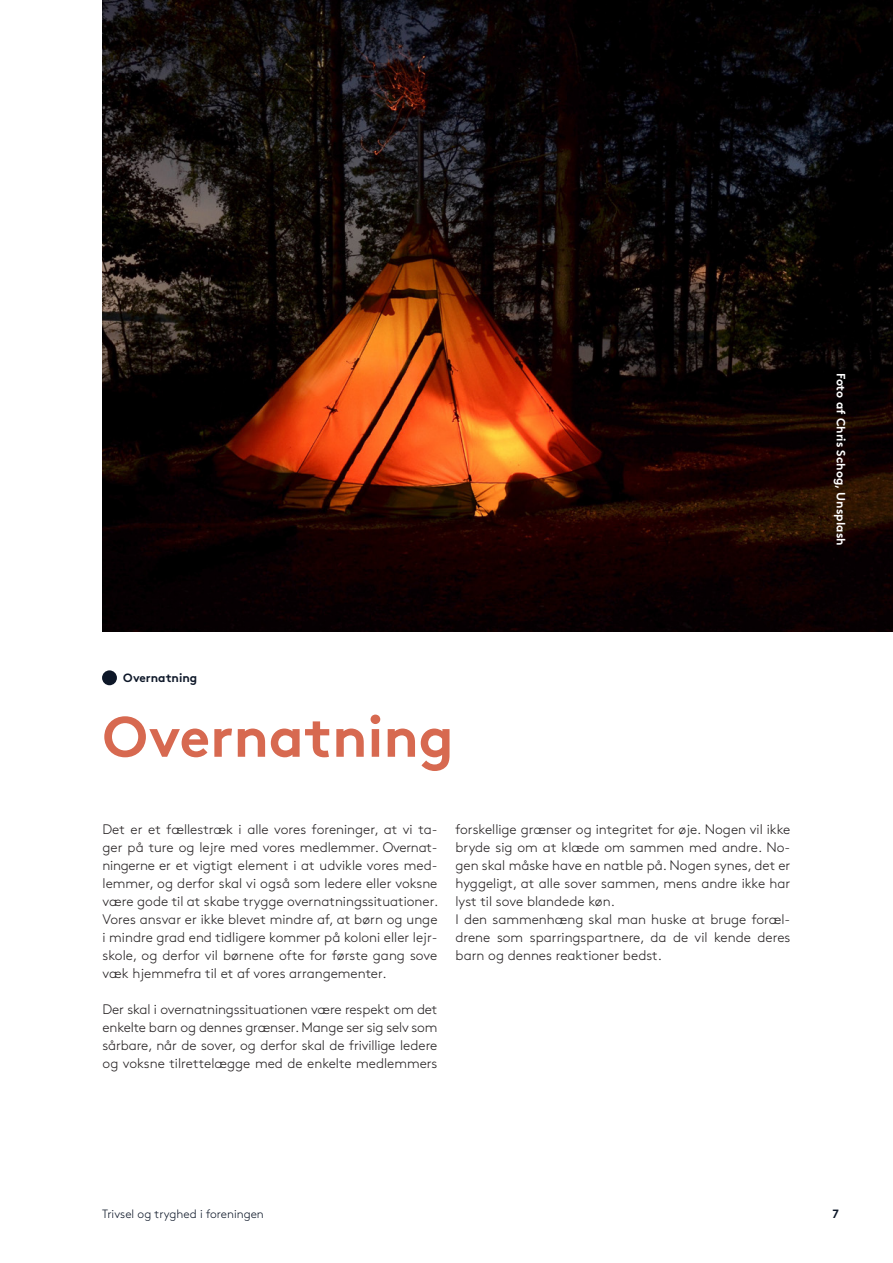
<style>
.page{position:relative;width:893px;height:1263px;background:#fff}
.page>*{position:absolute;margin:0;border:0;box-sizing:border-box;transform-origin:0 0}
.Headline_ocre{font:700 57px "Brown";color:#d76950}
.Brødtekst{font:300 13.8px/18px "Brown";color:#231f20;text-align:justify}
.t1{font:300 12px "Brown";color:#0d1728}
.CREDIT{font:700 12px "Brown";color:#fff}
.t2{font:700 12px "Brown";color:#0d1728}
</style>
<div class="page">
<div style="left:102px;top:670px;width:15px;height:15px;background:#0d1728;border-radius:50%"></div>
<img style="left:102px;top:0;width:791px;height:631px">
<p class="CREDIT" style="left:851px;top:373px;width:174px;rotate:90deg">Foto af Chris Schog, Unsplash</p>
<p class="t2" style="left:123px;top:668px;width:75px">Overnatning</p>
<p class="Headline_ocre" style="left:103px;top:691px;width:353px">Overnatning</p>
<p class="Brødtekst" style="left:103px;top:819px;width:337px;text-align:left">Det er et fællestræk i alle vores foreninger, at vi ta&shy;ger på ture og lejre med vores medlemmer. Overnat&shy;ningerne er et vigtigt element i at udvikle vores med&shy;lemmer, og derfor skal vi også som ledere eller voksne være gode til at skabe trygge overnatningssituationer.<br>Vores ansvar er ikke blevet mindre af, at børn og unge i mindre grad end tidligere kommer på koloni eller lejr&shy;skole, og derfor vil børnene ofte for første gang sove væk hjemmefra til et af vores arrangementer.</p>
<p class="Brødtekst" style="left:103px;top:999px;width:336px">Der skal i overnatningssituationen være respekt om det enkelte barn og dennes grænser. Mange ser sig selv som sårbare, når de sover, og derfor skal de frivillige ledere og voksne tilrettelægge med de enkelte medlemmers</p>
<p class="Brødtekst" style="left:455px;top:819px;width:336px">forskellige grænser og integritet for øje. Nogen vil ikke bryde sig om at klæde om sammen med andre. No&shy;gen skal måske have en natble på. Nogen synes, det er hyggeligt, at alle sover sammen, mens andre ikke har lyst til sove blandede køn.</p>
<p class="Brødtekst" style="left:455px;top:909px;width:336px">I den sammenhæng skal man huske at bruge foræl&shy;drene som sparringspartnere, da de vil kende deres barn og dennes reaktioner bedst.</p>
<p class="t1" style="left:102px;top:1205px;width:163px">Trivsel og tryghed i foreningen</p>
<p class="t2" style="left:832px;top:1203px;width:8px">7</p>
</div>
